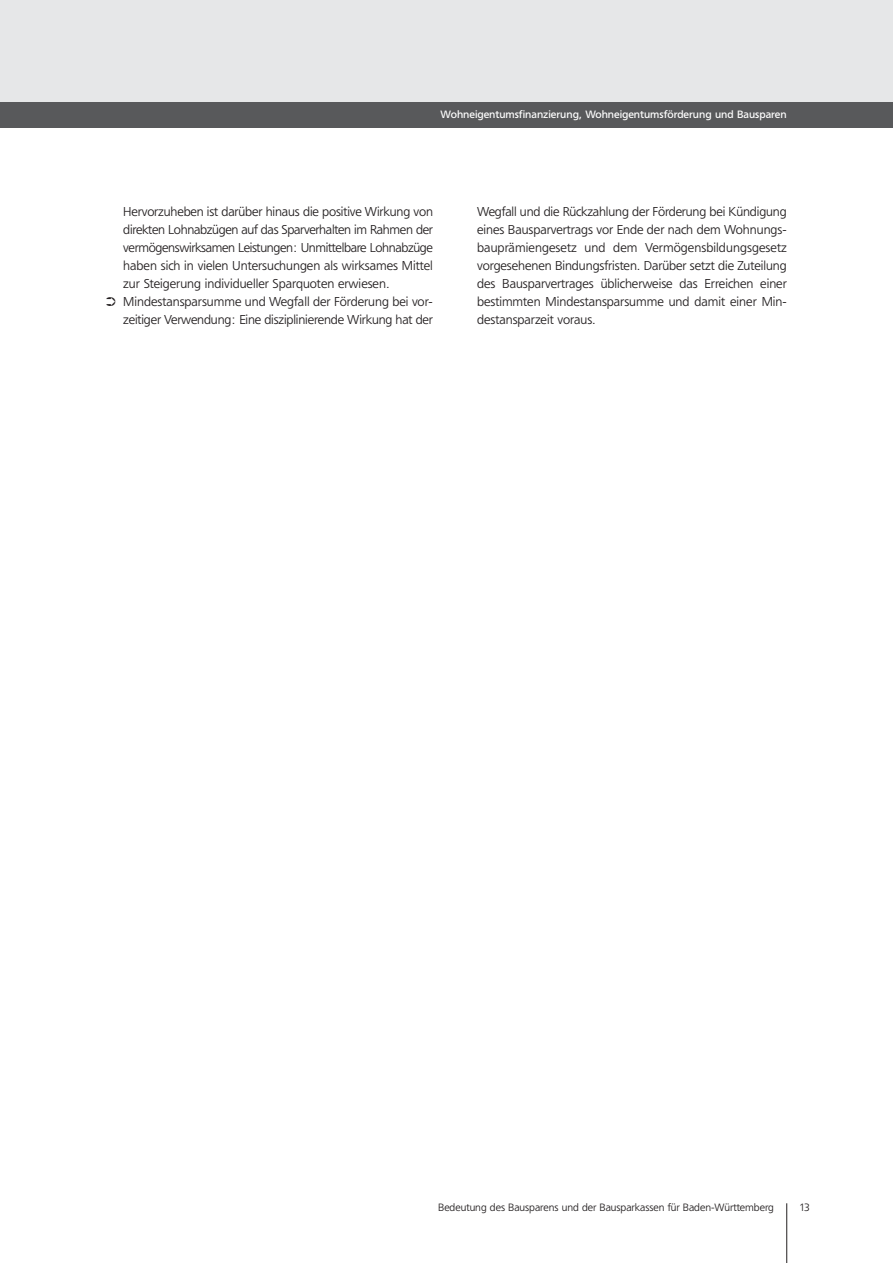
<style>
.page{position:relative;width:893px;height:1263px;background:#fff}
.page>*{position:absolute;margin:0;border:0;box-sizing:border-box;transform-origin:0 0}
.t1{font:300 12.75px/18px "Freeborn SB";letter-spacing:-.01em;color:#231f20;text-align:justify}
.t2{font:300 10.5px "Freeborn SB";color:#231f20}
.t3{font:10.5px "Freeborn SB";color:#fff}
</style>
<div class="page">
<hr style="left:786px;top:1203px;width:1px;height:60px;background:#231f20">
<div style="left:0;top:0;width:892px;height:128px;background:#e6e7e8"></div>
<div style="left:0;top:102px;width:892px;height:26px;background:#58595b"></div>
<p class="t3" style="left:441px;top:110px;width:348px">Wohneigentumsfinanzierung, Wohneigentumsförderung und Bausparen</p>
<p class="t1" style="left:123px;top:204px;width:311px">Hervorzuheben ist darüber hinaus die positive Wirkung von</p>
<p class="t1" style="left:123px;top:222px;width:311px">direkten Lohnabzügen auf das Sparverhalten im Rahmen der</p>
<p class="t1" style="left:123px;top:240px;width:311px">vermögenswirksamen Leistungen: Unmittelbare Lohnabzüge</p>
<p class="t1" style="left:123px;top:258px;width:311px">haben sich in vielen Untersuchungen als wirksames Mittel</p>
<p class="t1" style="left:123px;top:276px;width:268px">zur Steigerung individueller Sparquoten erwiesen.</p>
<p class="t1" style="left:106px;top:294px;width:328px">➲ Mindestansparsumme und Wegfall der Förderung bei vor-</p>
<p class="t1" style="left:123px;top:312px;width:311px">zeitiger Verwendung: Eine disziplinierende Wirkung hat der</p>
<p class="t1" style="left:477px;top:204px;width:311px">Wegfall und die Rückzahlung der Förderung bei Kündigung eines Bausparvertrags vor Ende der nach dem Wohnungs&shy;bauprämiengesetz und dem Vermögensbildungsgesetz vorgesehenen Bindungsfristen. Darüber setzt die Zuteilung des Bausparvertrages üblicherweise das Erreichen einer bestimmten Mindestansparsumme und damit einer Min&shy;destansparzeit voraus.</p>
<p class="t2" style="left:438px;top:1203px;width:337px">Bedeutung des Bausparens und der Bausparkassen für Baden-Württemberg</p>
<p class="t2" style="left:799px;top:1203px;width:12px">13</p>
</div>
